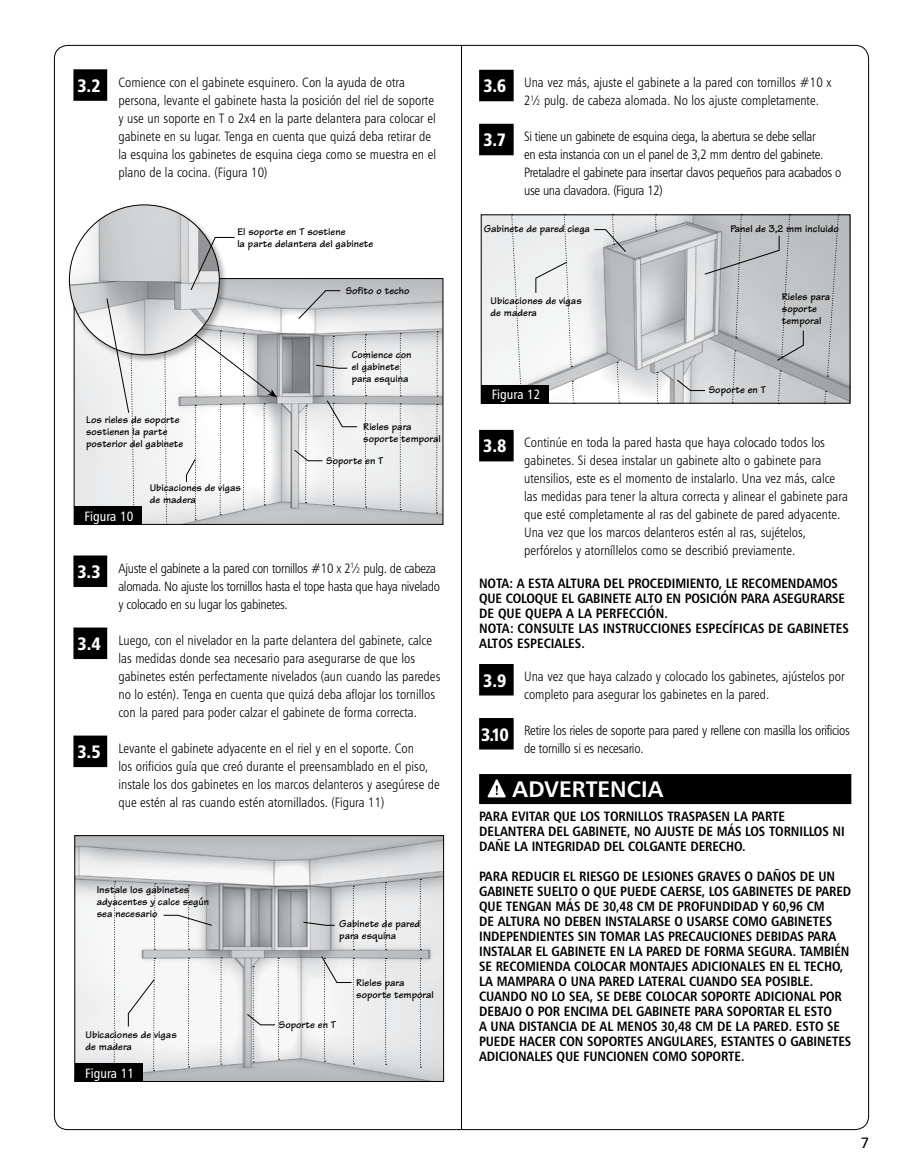
<style>
.page{position:relative;width:905px;height:1175px;background:#fff}
.page>*{position:absolute;margin:0;border:0;box-sizing:border-box;transform-origin:0 0}
.t1{font:22.5px "Humanist 777 BT Bold B";color:#fff}
.t2{font:15px "Humanist 777 BT Roman B";color:#000}
.t3{font:13.5px/18px "Humanist 777 BT Light Condensed B";color:#000}
.t4{font:13.5px/15px "Humanist 777 BT Bold Condensed B";letter-spacing:-.005em;color:#000}
.t5{font:13.5px/18px "Humanist 777 BT Light Condensed B";letter-spacing:-.025em;color:#000}
.t6{font:13.5px/18px "Humanist 777 BT Light Condensed B";letter-spacing:-.02em;color:#000}
.t7{font:13.5px "Humanist 777 BT Roman Condensed B";color:#fff}
.t8{font:700 10.5px/12px "Tekton";color:#000}
.s1{font-family:"Humanist 777 BT Black Condensed B";font-size:18px;color:#fff}
.s2{font-size:7.8px}
</style>
<div class="page">
<div style="left:73px;top:69px;width:34px;height:32px;background:#000"></div>
<div style="left:73px;top:555px;width:34px;height:32px;background:#000"></div>
<div style="left:73px;top:627px;width:34px;height:32px;background:#000"></div>
<div style="left:73px;top:735px;width:34px;height:32px;background:#000"></div>
<hr style="left:461px;top:45px;width:1px;height:1085px;background:#000">
<img style="left:76px;top:837px;width:366px;height:242px">
<div style="left:74px;top:835px;width:370px;height:246px;border:1px solid #000"></div>
<div style="left:75px;top:1063px;width:67px;height:18px;background:#000"></div>
<svg style="left:154px;top:883px;width:2px;height:66px"></svg>
<svg style="left:113px;top:881px;width:3px;height:182px"></svg>
<svg style="left:420px;top:879px;width:1px;height:71px"></svg>
<svg style="left:385px;top:882px;width:1px;height:68px"></svg>
<svg style="left:246px;top:958px;width:33px;height:104px"></svg>
<svg style="left:220px;top:957px;width:2px;height:107px"></svg>
<svg style="left:163px;top:885px;width:50px;height:64px"></svg>
<svg style="left:303px;top:886px;width:51px;height:178px"></svg>
<svg style="left:385px;top:958px;width:1px;height:106px"></svg>
<svg style="left:420px;top:958px;width:1px;height:109px"></svg>
<svg style="left:188px;top:957px;width:2px;height:110px"></svg>
<svg style="left:128px;top:958px;width:27px;height:113px"></svg>
<img style="left:76px;top:280px;width:365px;height:243px">
<div style="left:74px;top:507px;width:68px;height:18px;background:#000"></div>
<div style="left:67px;top:203px;width:160px;height:160px;background:#000;opacity:.3"></div>
<img style="left:69px;top:205px;width:150px;height:150px;border-radius:75px">
<svg style="left:298px;top:290px;width:43px;height:30px"></svg>
<svg style="left:190px;top:237px;width:45px;height:54px"></svg>
<svg style="left:264px;top:403px;width:1px;height:102px"></svg>
<svg style="left:195px;top:330px;width:82px;height:67px"></svg>
<svg style="left:164px;top:352px;width:3px;height:173px"></svg>
<svg style="left:106px;top:298px;width:29px;height:209px"></svg>
<svg style="left:365px;top:334px;width:1px;height:62px"></svg>
<svg style="left:400px;top:333px;width:1px;height:63px"></svg>
<svg style="left:436px;top:331px;width:2px;height:65px"></svg>
<svg style="left:436px;top:404px;width:2px;height:109px"></svg>
<svg style="left:400px;top:403px;width:1px;height:107px"></svg>
<svg style="left:365px;top:403px;width:1px;height:104px"></svg>
<svg style="left:294px;top:336px;width:64px;height:169px"></svg>
<svg style="left:243px;top:403px;width:1px;height:107px"></svg>
<svg style="left:220px;top:404px;width:1px;height:111px"></svg>
<svg style="left:186px;top:405px;width:10px;height:115px"></svg>
<div style="left:479px;top:70px;width:34px;height:31px;background:#000"></div>
<div style="left:479px;top:124px;width:34px;height:31px;background:#000"></div>
<div style="left:479px;top:430px;width:34px;height:31px;background:#000"></div>
<div style="left:479px;top:664px;width:34px;height:31px;background:#000"></div>
<div style="left:479px;top:718px;width:34px;height:31px;background:#000"></div>
<div style="left:479px;top:774px;width:372px;height:30px;background:#000"></div>
<svg style="left:487px;top:779px;width:18px;height:18px"></svg>
<img style="left:483px;top:216px;width:365px;height:185px">
<div style="left:481px;top:385px;width:67px;height:18px;background:#000"></div>
<svg style="left:655px;top:214px;width:2px;height:18px"></svg>
<svg style="left:593px;top:214px;width:33px;height:39px"></svg>
<svg style="left:511px;top:214px;width:10px;height:171px"></svg>
<svg style="left:826px;top:214px;width:13px;height:163px;background:#b8babc"></svg>
<svg style="left:616px;top:362px;width:4px;height:42px"></svg>
<svg style="left:571px;top:381px;width:3px;height:23px"></svg>
<svg style="left:656px;top:372px;width:2px;height:32px"></svg>
<svg style="left:676px;top:214px;width:128px;height:190px;background:#c0c2c3"></svg>
<svg style="left:824px;top:391px;width:2px;height:13px"></svg>
<div style="left:535px;top:214px;width:37px;height:153px;background:#f1f1f2"></div>
<p class="t3" style="left:118px;top:73px;width:319px;text-indent:-41px"><span class="s1">3.2</span> Comience con el gabinete esquinero. Con la ayuda de otra persona, levante el gabinete hasta la posición del riel de soporte y use un soporte en T o 2x4 en la parte delantera para colocar el gabinete en su lugar. Tenga en cuenta que quizá deba retirar de la esquina los gabinetes de esquina ciega como se muestra en el plano de la cocina. (Figura 10)</p>
<p class="t8" style="left:237px;top:225px;width:137px">El soporte en T sostiene<br>la parte delantera del gabinete</p>
<p class="t8" style="left:346px;top:284px;width:65px">Sofito o techo</p>
<p class="t8" style="left:86px;top:413px;width:99px">Los rieles de soporte sostienen la parte posterior del gabinete</p>
<p class="t8" style="left:150px;top:481px;width:93px">Ubicaciones de vigas de madera</p>
<p class="t7" style="left:85px;top:507px;width:50px">Figura 10</p>
<p class="t8" style="left:352px;top:349px;width:61px">Comience con el gabinete para esquina</p>
<p class="t8" style="left:363px;top:421px;width:79px">Rieles para soporte temporal</p>
<p class="t8" style="left:326px;top:454px;width:59px">Soporte en T</p>
<p class="t5" style="left:118px;top:559px;width:323px;text-indent:-41px"><span class="s1">3.3</span> Ajuste el gabinete a la pared con tornillos #10 x 2<sup>1</sup>⁄<span class="s2">2</span> pulg. de cabeza alomada. No ajuste los tornillos hasta el tope hasta que haya nivelado y colocado en su lugar los gabinetes.</p>
<p class="t3" style="left:118px;top:631px;width:323px;text-indent:-41px"><span class="s1">3.4</span> Luego, con el nivelador en la parte delantera del gabinete, calce las medidas donde sea necesario para asegurarse de que los gabinetes estén perfectamente nivelados (aun cuando las paredes no lo estén). Tenga en cuenta que quizá deba aflojar los tornillos con la pared para poder calzar el gabinete de forma correcta.</p>
<p class="t3" style="left:118px;top:739px;width:323px;text-indent:-41px"><span class="s1">3.5</span> Levante el gabinete adyacente en el riel y en el soporte. Con<br>los orificios guía que creó durante el preensamblado en el piso, instale los dos gabinetes en los marcos delanteros y asegúrese de que estén al ras cuando estén atornillados. (Figura 11)</p>
<p class="t8" style="left:97px;top:883px;width:114px">Instale los gabinetes adyacentes y calce según sea necesario</p>
<p class="t8" style="left:86px;top:1028px;width:93px">Ubicaciones de vigas de madera</p>
<p class="t7" style="left:85px;top:1064px;width:50px">Figura 11</p>
<p class="t8" style="left:339px;top:917px;width:82px">Gabinete de pared para esquina</p>
<p class="t8" style="left:279px;top:1018px;width:59px">Soporte en T</p>
<p class="t8" style="left:356px;top:976px;width:79px">Rieles para soporte temporal</p>
<p class="t3" style="left:524px;top:73px;width:309px;text-indent:-41px"><span class="s1">3.6</span> Una vez más, ajuste el gabinete a la pared con tornillos #10 x<br>2<sup>1</sup>⁄<span class="s2">2</span> pulg. de cabeza alomada. No los ajuste completamente.</p>
<p class="t5" style="left:524px;top:127px;width:319px;text-indent:-41px"><span class="s1">3.7</span> Si tiene un gabinete de esquina ciega, la abertura se debe sellar<br>en esta instancia con un el panel de 3,2 mm dentro del gabinete.<br>Pretaladre el gabinete para insertar clavos pequeños para acabados o use una clavadora. (Figura 12)</p>
<p class="t8" style="left:483px;top:222px;width:108px">Gabinete de pared ciega</p>
<p class="t8" style="left:730px;top:222px;width:110px">Panel de 3,2 mm incluido</p>
<p class="t8" style="left:490px;top:294px;width:93px">Ubicaciones de vigas de madera</p>
<p class="t8" style="left:781px;top:290px;width:50px">Rieles para soporte temporal</p>
<p class="t7" style="left:491px;top:386px;width:50px">Figura 12</p>
<p class="t8" style="left:708px;top:384px;width:59px">Soporte en T</p>
<p class="t3" style="left:524px;top:433px;width:325px;text-indent:-41px"><span class="s1">3.8</span> Continúe en toda la pared hasta que haya colocado todos los gabinetes. Si desea instalar un gabinete alto o gabinete para utensilios, este es el momento de instalarlo. Una vez más, calce las medidas para tener la altura correcta y alinear el gabinete para que esté completamente al ras del gabinete de pared adyacente.<br>Una vez que los marcos delanteros estén al ras, sujételos, perfórelos y atorníllelos como se describió previamente.</p>
<p class="t4" style="left:479px;top:575px;width:371px">NOTA: A ESTA ALTURA DEL PROCEDIMIENTO, LE RECOMENDAMOS QUE COLOQUE EL GABINETE ALTO EN POSICIÓN PARA ASEGURARSE DE QUE QUEPA A LA PERFECCIÓN.<br>NOTA: CONSULTE LAS INSTRUCCIONES ESPECÍFICAS DE GABINETES ALTOS ESPECIALES.</p>
<p class="t3" style="left:524px;top:667px;width:322px;text-indent:-41px"><span class="s1">3.9</span> Una vez que haya calzado y colocado los gabinetes, ajústelos por completo para asegurar los gabinetes en la pared.</p>
<p class="t6" style="left:524px;top:721px;width:327px;text-indent:-43px"><span class="s1">3.10</span> Retire los rieles de soporte para pared y rellene con masilla los orificios de tornillo si es necesario.</p>
<h1 class="t1" style="left:512px;top:774px;width:152px">ADVERTENCIA</h1>
<p class="t4" style="left:479px;top:808px;width:367px">PARA EVITAR QUE LOS TORNILLOS TRASPASEN LA PARTE<br>DELANTERA DEL GABINETE, NO AJUSTE DE MÁS LOS TORNILLOS NI<br>DAÑE LA INTEGRIDAD DEL COLGANTE DERECHO.</p>
<p class="t4" style="left:479px;top:868px;width:374px">PARA REDUCIR EL RIESGO DE LESIONES GRAVES O DAÑOS DE UN GABINETE SUELTO O QUE PUEDE CAERSE, LOS GABINETES DE PARED QUE TENGAN MÁS DE 30,48 CM DE PROFUNDIDAD Y 60,96 CM<br>DE ALTURA NO DEBEN INSTALARSE O USARSE COMO GABINETES INDEPENDIENTES SIN TOMAR LAS PRECAUCIONES DEBIDAS PARA INSTALAR EL GABINETE EN LA PARED DE FORMA SEGURA. TAMBIÉN SE RECOMIENDA COLOCAR MONTAJES ADICIONALES EN EL TECHO, LA MAMPARA O UNA PARED LATERAL CUANDO SEA POSIBLE.<br>CUANDO NO LO SEA, SE DEBE COLOCAR SOPORTE ADICIONAL POR DEBAJO O POR ENCIMA DEL GABINETE PARA SOPORTAR EL ESTO<br>A UNA DISTANCIA DE AL MENOS 30,48 CM DE LA PARED. ESTO SE PUEDE HACER CON SOPORTES ANGULARES, ESTANTES O GABINETES ADICIONALES QUE FUNCIONEN COMO SOPORTE.</p>
<p class="t2" style="left:860px;top:1133px;width:10px">7</p>
</div>
